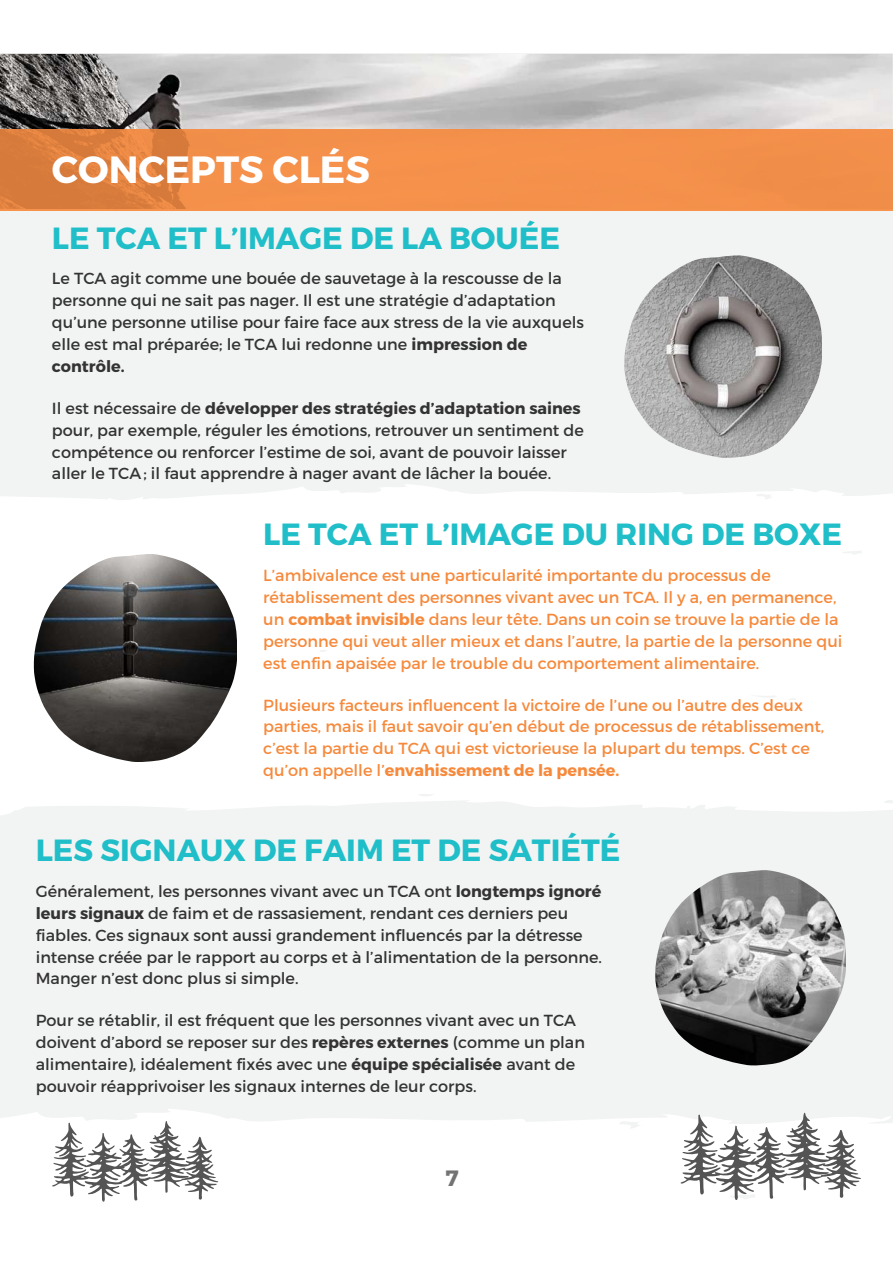
<style>
.page{position:relative;width:893px;height:1263px;background:#fff}
.page>*{position:absolute;margin:0;border:0;box-sizing:border-box;transform-origin:0 0}
.t1{font:700 37.95px "Montserrat";color:#fff}
.t2{font:700 30.6px "Montserrat";color:#20bec8}
.t3{font:700 22.2px "Montserrat";color:#737374}
.t4{font:16.05px/21.9px "Montserrat";color:#333}
.t5{font:16.05px/21.9px "Montserrat";color:#f6893b}
.s1{font-weight:700}
</style>
<div class="page">
<div style="left:0;top:54px;width:893px;height:1155px;background:#f2f4f3"></div>
<img style="left:0;top:54px;width:893px;height:76px">
<svg style="left:0;top:1109px;width:893px;height:100px;fill:#fff"></svg>
<div style="left:0;top:484px;width:893px;height:331px;background:#fff"></div>
<hr style="left:0;top:209px;width:893px;height:2px;background:#f6924b">
<img style="left:0;top:130px;width:893px;height:79px">
<img style="left:624px;top:255px;width:197px;height:203px">
<svg style="left:52px;top:1121px;width:166px;height:81px"></svg>
<svg style="left:680px;top:1113px;width:181px;height:87px"></svg>
<div style="left:600px;top:687px;width:145px;height:30px;background:#fff"></div>
<img style="left:34px;top:554px;width:203px;height:208px">
<img style="left:655px;top:870px;width:190px;height:195px">
<h1 class="t1" style="left:52px;top:145px;width:319px">CONCEPTS CLÉS</h1>
<h2 class="t2" style="left:52px;top:218px;width:510px">LE TCA ET L’IMAGE DE LA BOUÉE</h2>
<p class="t4" style="left:52px;top:267px;width:533px">Le TCA agit comme une bouée de sauvetage à la rescousse de la personne qui ne sait pas nager. Il est une stratégie d’adaptation qu’une personne utilise pour faire face aux stress de la vie auxquels elle est mal préparée; le TCA lui redonne une <span class="s1">impression de contrôle.</span></p>
<p class="t4" style="left:52px;top:396px;width:533px">Il est nécessaire de <span class="s1">développer des stratégies d’adaptation saines </span>pour, par exemple, réguler les émotions, retrouver un sentiment de compétence ou renforcer l’estime de soi, avant de pouvoir laisser aller le TCA ; il faut apprendre à nager avant de lâcher la bouée.</p>
<h2 class="t2" style="left:263px;top:514px;width:580px">LE TCA ET L’IMAGE DU RING DE BOXE</h2>
<p class="t5" style="left:263px;top:564px;width:581px">L’ambivalence est une particularité importante du processus de rétablissement des personnes vivant avec un TCA. Il y a, en permanence, un <span class="s1">combat invisible</span> dans leur tête. Dans un coin se trouve la partie de la personne qui veut aller mieux et dans l’autre, la partie de la personne qui est enfin apaisée par le trouble du comportement alimentaire.</p>
<p class="t5" style="left:263px;top:693px;width:562px">Plusieurs facteurs influencent la victoire de l’une ou l’autre des deux parties, mais il faut savoir qu’en début de processus de rétablissement, c’est la partie du TCA qui est victorieuse la plupart du temps. C’est ce qu’on appelle l’<span class="s1">envahissement de la pensée.</span></p>
<h2 class="t2" style="left:36px;top:830px;width:586px">LES SIGNAUX DE FAIM ET DE SATIÉTÉ</h2>
<p class="t4" style="left:36px;top:880px;width:568px">Généralement, les personnes vivant avec un TCA ont <span class="s1">longtemps ignoré leurs signaux</span> de faim et de rassasiement, rendant ces derniers peu fiables. Ces signaux sont aussi grandement influencés par la détresse intense créée par le rapport au corps et à l’alimentation de la personne.<br>Manger n’est donc plus si simple.</p>
<p class="t4" style="left:36px;top:1009px;width:551px">Pour se rétablir, il est fréquent que les personnes vivant avec un TCA doivent d’abord se reposer sur des <span class="s1">repères externes</span> (comme un plan alimentaire), idéalement fixés avec une <span class="s1">équipe spécialisée</span> avant de pouvoir réapprivoiser les signaux internes de leur corps.</p>
<h3 class="t3" style="left:445px;top:1163px;width:15px">7</h3>
</div>
